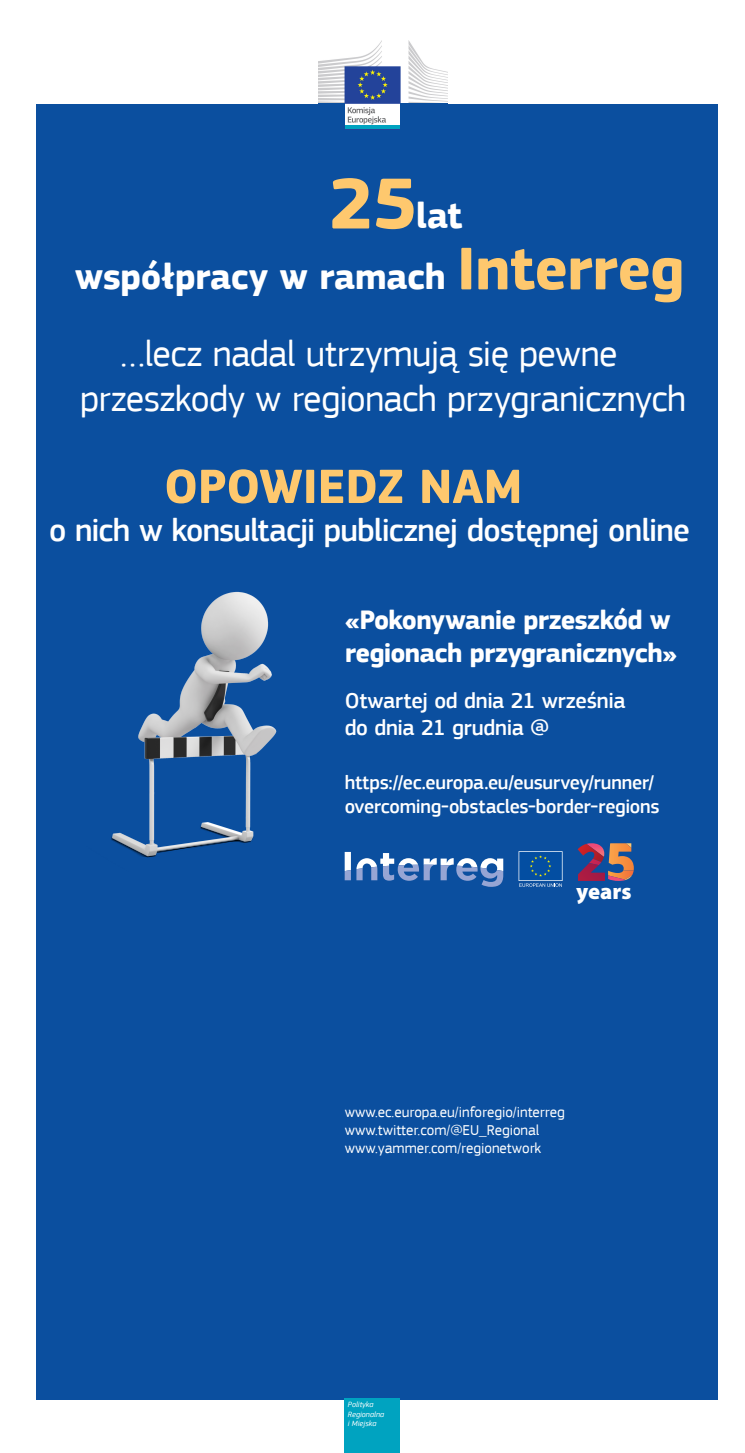
<style>
.page{position:relative;width:745px;height:1453px;background:#fff}
.page>*{position:absolute;margin:0;border:0;box-sizing:border-box;transform-origin:0 0}
.t1{font:700 50px "EC Square Sans Pro";letter-spacing:-.005em;color:#fec86e}
.t2{font:37.5px/44.9px "EC Square Sans Pro";letter-spacing:-.015em;color:#fff}
.t3{font:700 37.5px/60.9px "EC Square Sans Pro";letter-spacing:-.015em;color:#fff}
.t4{font:500 33px "EC Square Sans Pro";letter-spacing:-.025em;color:#fff}
.t5{font:700 27.5px/33px "EC Square Sans Pro";letter-spacing:-.025em;color:#fff}
.t6{font:500 22.5px/27px "EC Square Sans Pro";letter-spacing:-.015em;color:#fff}
.t7{font:900 22.38px "Myriad Pro";color:#fff}
.t8{font:500 20px/24px "EC Square Sans Pro";letter-spacing:-.015em;color:#fff}
.t9{font:15px/18px "EC Square Sans Pro";color:#fff}
.t10{font:italic 8px/9.6px "EC Square Sans Pro";color:#fff}
.s1{font-size:75px;color:#fec86e}
.s2{font-size:62.5px;color:#fec86e}
</style>
<div class="page">
<div style="left:36px;top:102px;width:681px;height:1298px;background:#0b4f9f"></div>
<div style="left:17px;top:18px;width:709px;height:85px;background:#fff"></div>
<div style="left:344px;top:1398px;width:56px;height:55px;background:#00a3c0"></div>
<img style="left:111px;top:591px;width:166px;height:267px">
<svg style="left:344px;top:852px;width:159px;height:35px"></svg>
<svg style="left:518px;top:851px;width:44px;height:36px"></svg>
<svg style="left:577px;top:843px;width:56px;height:38px"></svg>
<img style="left:318px;top:40px;width:129px;height:89px">
<hr style="left:344px;top:125px;width:56px;height:3px;background:#00a3c0">
<div style="left:318px;top:103px;width:26px;height:27px;background:#0b4f9f"></div>
<div style="left:400px;top:103px;width:47px;height:27px;background:#0b4f9f"></div>
<h2 class="t3" style="left:75px;top:187px;width:610px;text-indent:254px"><span class="s1">25</span>lat<br>współpracy w ramach <span class="s2">Interreg</span></h2>
<h2 class="t2" style="left:80px;top:332px;width:607px;text-indent:40px">…lecz nadal utrzymują się pewne przeszkody w regionach przygranicznych</h2>
<h1 class="t1" style="left:164px;top:456px;width:360px">OPOWIEDZ NAM</h1>
<h3 class="t4" style="left:49px;top:511px;width:642px">o nich w konsultacji publicznej dostępnej online</h3>
<h3 class="t5" style="left:344px;top:604px;width:334px">«Pokonywanie przeszkód w regionach przygranicznych»</h3>
<h3 class="t6" style="left:344px;top:687px;width:282px">Otwartej od dnia 21 września do dnia 21 grudnia @</h3>
<h3 class="t8" style="left:344px;top:771px;width:316px">https://ec.europa.eu/eusurvey/runner/ overcoming-obstacles-border-regions</h3>
<h3 class="t7" style="left:576px;top:879px;width:57px">years</h3>
<p class="t9" style="left:344px;top:1103px;width:221px">www.ec.europa.eu/inforegio/interreg www.twitter.com/@EU_Regional www.yammer.com/regionetwork</p>
<p class="t10" style="left:348px;top:1399px;width:38px">Polityka<br>Regionalna i Miejska</p>
</div>
